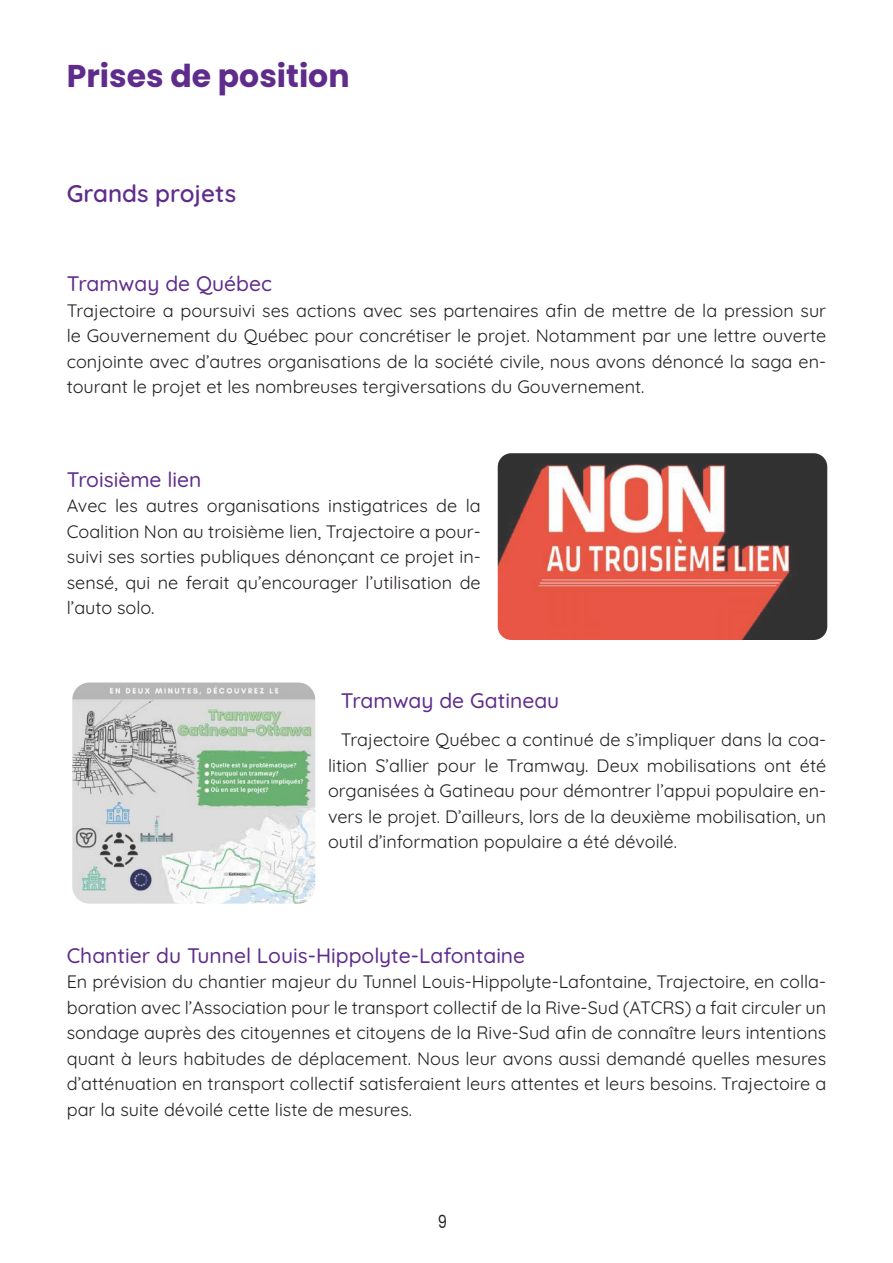
<style>
.page{position:relative;width:893px;height:1263px;background:#fff}
.page>*{position:absolute;margin:0;border:0;box-sizing:border-box;transform-origin:0 0}
.t1{font:700 31.5px "Poppins";color:#5f2c8b}
.t2{font:600 24px "Quicksand";color:#5f2c8b}
.t3{font:500 21px "Quicksand";color:#5f2c8b}
.t4{font:18px/25.5px "Quicksand";color:#231f20;text-align:justify}
.t5{font:18px "Poppins";color:#231f20;scale:.81 1}
</style>
<div class="page">
<img style="left:498px;top:453px;width:329px;height:187px">
<img style="left:72px;top:682px;width:243px;height:222px">
<h1 class="t1" style="left:67px;top:58px;width:284px">Prises de position</h1>
<h2 class="t2" style="left:67px;top:175px;width:171px">Grands projets</h2>
<p class="t3" style="left:67px;top:267px;width:207px">Tramway de Québec</p>
<p class="t4" style="left:67px;top:296px;width:761px">Trajectoire a poursuivi ses actions avec ses partenaires afin de mettre de la pression sur le Gouvernement du Québec pour concrétiser le projet. Notamment par une lettre ouverte conjointe avec d’autres organisations de la société civile, nous avons dénoncé la saga en&shy;tourant le projet et les nombreuses tergiversations du Gouvernement.</p>
<p class="t3" style="left:67px;top:463px;width:136px">Troisième lien</p>
<p class="t4" style="left:67px;top:491px;width:415px">Avec les autres organisations instigatrices de la Coalition Non au troisième lien, Trajectoire a pour&shy;suivi ses sorties publiques dénonçant ce projet in&shy;sensé, qui ne ferait qu’encourager l’utilisation de l’auto solo.</p>
<p class="t3" style="left:341px;top:684px;width:220px">Tramway de Gatineau</p>
<p class="t4" style="left:328px;top:725px;width:500px;text-indent:13px">Trajectoire Québec a continué de s’impliquer dans la coa&shy;lition S’allier pour le Tramway. Deux mobilisations ont été organisées à Gatineau pour démontrer l’appui populaire en&shy;vers le projet. D’ailleurs, lors de la deuxième mobilisation, un outil d’information populaire a été dévoilé.</p>
<p class="t3" style="left:67px;top:939px;width:460px">Chantier du Tunnel Louis-Hippolyte-Lafontaine</p>
<p class="t4" style="left:67px;top:967px;width:761px">En prévision du chantier majeur du Tunnel Louis-Hippolyte-Lafontaine, Trajectoire, en colla&shy;boration avec l’Association pour le transport collectif de la Rive-Sud (ATCRS) a fait circuler un sondage auprès des citoyennes et citoyens de la Rive-Sud afin de connaître leurs intentions quant à leurs habitudes de déplacement. Nous leur avons aussi demandé quelles mesures d’atténuation en transport collectif satisferaient leurs attentes et leurs besoins. Trajectoire a par la suite dévoilé cette liste de mesures.</p>
<p class="t5" style="left:438px;top:1211px;width:13px">9</p>
</div>
